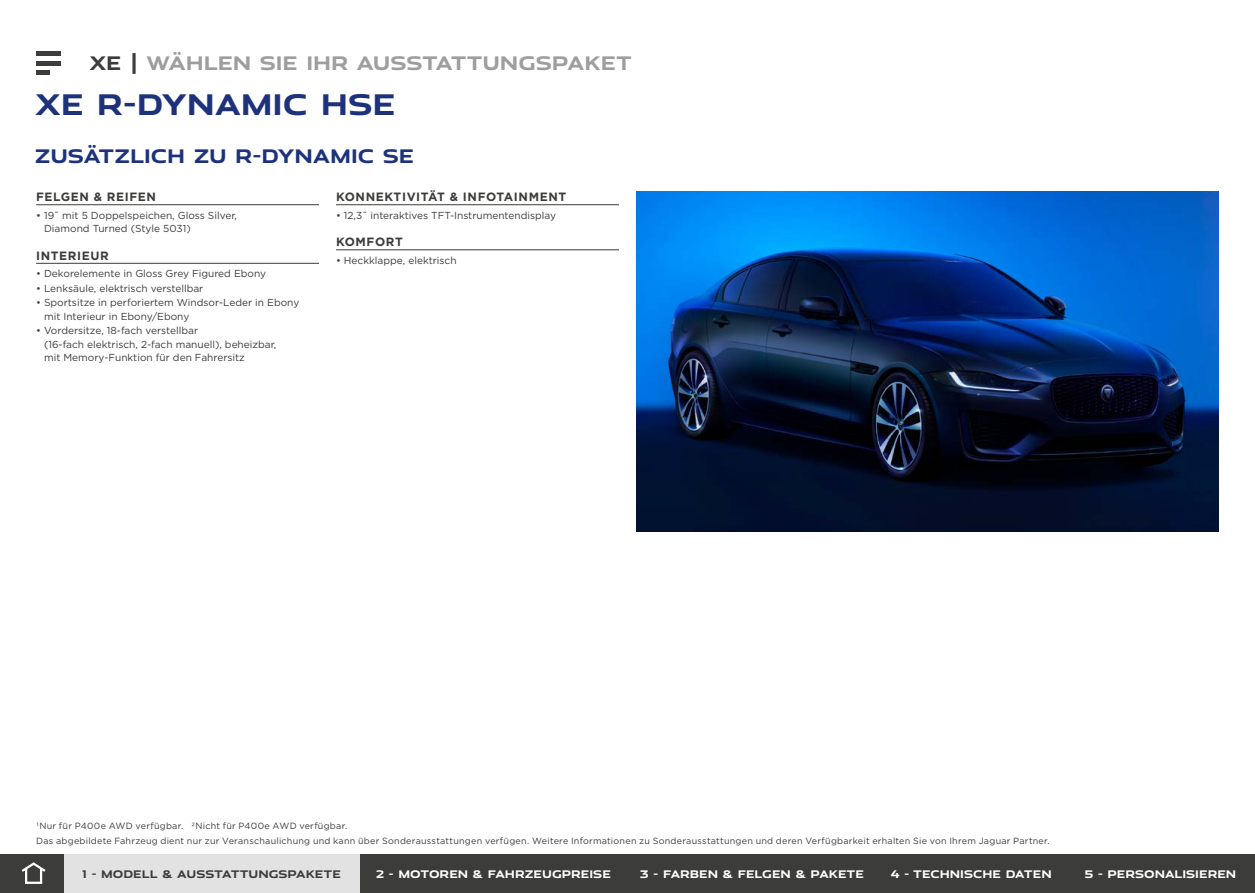
<style>
.page{position:relative;width:1255px;height:893px;background:#fff}
.page>*{position:absolute;margin:0;border:0;box-sizing:border-box;transform-origin:0 0}
.t1{font:700 28.5px "Jaguar Modern";color:#1d327b}
.t2{font:700 18.75px "Jaguar Modern";letter-spacing:-.005em;color:#9e9e9d}
.t3{font:700 18.75px "Jaguar Modern";color:#1d327b}
.t4{font:700 12px "Gotham";letter-spacing:.05em;color:#3c3c3b}
.t5{font:700 10.5px "Jaguar Modern";color:#fff}
.t6{font:700 10.5px "Jaguar Modern";color:#3c3c3b}
.t7{font:10.2px/13.5px "Gotham";color:#3c3c3b}
.t8{font:9px/14.7px "Gotham";letter-spacing:.025em;color:#3c3c3b}
.s1{color:#3c3c3b}
</style>
<div class="page">
<svg style="left:36px;top:55px;width:24px;height:16px"></svg>
<hr style="left:36px;top:51px;width:24px;height:4px;background:#3c3c3b">
<hr style="left:36px;top:61px;width:24px;height:4px;background:#3c3c3b">
<hr style="left:36px;top:71px;width:14px;height:4px;background:#3c3c3b">
<div style="left:0;top:855px;width:64px;height:38px;background:#3c3c3b"></div>
<svg style="left:22px;top:862px;width:24px;height:11px"></svg>
<div style="left:25px;top:867px;width:17px;height:17px;border:2px solid #fff"></div>
<div style="left:359px;top:855px;width:268px;height:38px;background:#3c3c3b"></div>
<div style="left:627px;top:855px;width:249px;height:38px;background:#3c3c3b"></div>
<div style="left:876px;top:855px;width:189px;height:38px;background:#3c3c3b"></div>
<div style="left:1065px;top:855px;width:189px;height:38px;background:#3c3c3b"></div>
<div style="left:64px;top:855px;width:295px;height:38px;background:#e2e2e2"></div>
<hr style="left:36px;top:204px;width:283px;height:1px;background:#3c3c3b">
<hr style="left:36px;top:263px;width:283px;height:1px;background:#3c3c3b">
<hr style="left:336px;top:204px;width:283px;height:1px;background:#3c3c3b">
<hr style="left:336px;top:249px;width:283px;height:1px;background:#3c3c3b">
<img style="left:636px;top:191px;width:582px;height:340px">
<h2 class="t2" style="left:89px;top:48px;width:544px"><span class="s1">XE |</span> WÄHLEN SIE IHR AUSSTATTUNGSPAKET</h2>
<h1 class="t1" style="left:35px;top:81px;width:362px">XE R-DYNAMIC HSE</h1>
<h2 class="t3" style="left:35px;top:140px;width:381px">ZUSÄTZLICH ZU R-DYNAMIC SE</h2>
<p class="t4" style="left:36px;top:189px;width:121px">FELGEN &amp; REIFEN</p>
<p class="t7" style="left:44px;top:208px;width:194px;text-indent:-8px">• 19˝ mit 5 Doppelspeichen, Gloss Silver,<br>Diamond Turned (Style 5031)</p>
<p class="t4" style="left:36px;top:247px;width:74px">INTERIEUR</p>
<p class="t7" style="left:36px;top:267px;width:231px">• Dekorelemente in Gloss Grey Figured Ebony</p>
<p class="t7" style="left:36px;top:281px;width:169px">• Lenksäule, elektrisch verstellbar</p>
<p class="t7" style="left:44px;top:296px;width:257px;text-indent:-8px">• Sportsitze in perforiertem Windsor-Leder in Ebony mit Interieur in Ebony/Ebony</p>
<p class="t7" style="left:44px;top:324px;width:234px;text-indent:-8px">• Vordersitze, 18-fach verstellbar<br>(16-fach elektrisch, 2-fach manuell), beheizbar, mit Memory-Funktion für den Fahrersitz</p>
<p class="t4" style="left:336px;top:189px;width:232px">KONNEKTIVITÄT &amp; INFOTAINMENT</p>
<p class="t7" style="left:336px;top:208px;width:222px">• 12,3˝ interaktives TFT-Instrumentendisplay</p>
<p class="t4" style="left:336px;top:234px;width:68px">KOMFORT</p>
<p class="t7" style="left:336px;top:253px;width:122px">• Heckklappe, elektrisch</p>
<p class="t8" style="left:36px;top:819px;width:1015px">1Nur für P400e AWD verfügbar. 2Nicht für P400e AWD verfügbar.<br>Das abgebildete Fahrzeug dient nur zur Veranschaulichung und kann über Sonderausstattungen verfügen. Weitere Informationen zu Sonderausstattungen und deren Verfügbarkeit erhalten Sie von Ihrem Jaguar Partner.</p>
<p class="t6" style="left:82px;top:865px;width:260px">1 - MODELL &amp; AUSSTATTUNGSPAKETE</p>
<p class="t5" style="left:376px;top:865px;width:236px">2 - MOTOREN &amp; FAHRZEUGPREISE</p>
<p class="t5" style="left:640px;top:865px;width:225px">3 - FARBEN &amp; FELGEN &amp; PAKETE</p>
<p class="t5" style="left:890px;top:865px;width:163px">4 - TECHNISCHE DATEN</p>
<p class="t5" style="left:1084px;top:865px;width:153px">5 - PERSONALISIEREN</p>
</div>
